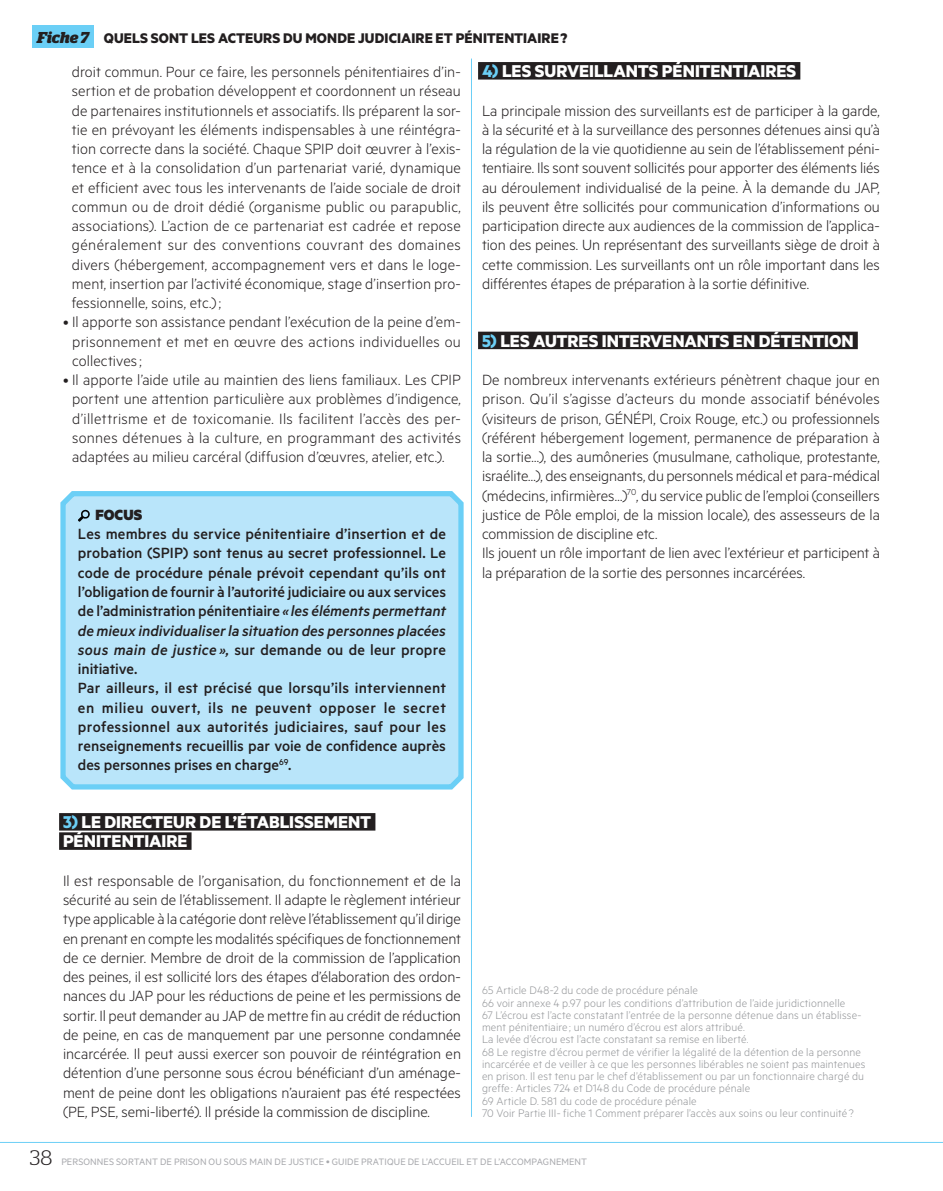
<style>
.page{position:relative;width:943px;height:1191px;background:#fff}
.page>*{position:absolute;margin:0;border:0;box-sizing:border-box;transform-origin:0 0}
.t1{font:700 19.25px/19.2px "Metric";color:#fff}
.t2{font:300 16.62px/19.2px "Metric";color:#231f20;text-align:justify}
.t3{font:500 16.62px/19.2px "Metric";letter-spacing:.005em;color:#231f20}
.t4{font:900 16.62px "Metric";letter-spacing:.005em;color:#231f20}
.t5{font:700 15.75px "Metric";letter-spacing:.01em;color:#231f20}
.t6{font:300 12.25px/12.2px "Metric";letter-spacing:.015em;color:#939598}
.t7{font:10.5px "Metric";color:#a8a9ad}
.s1{font-family:"Stag";font-style:italic}
.s2{font-style:italic}
.s3{color:#6bcff6}
.s4{font-family:"Stag";font-weight:300;font-size:21px;color:#231f20}
</style>
<div class="page">
<svg style="left:60px;top:491px;width:404px;height:299px;background:#b4e3f9"></svg>
<hr style="left:0;top:1142px;width:943px;height:1px;background:#6bcff6">
<div style="left:59px;top:813px;width:316px;height:17px;background:#231f20"></div>
<div style="left:59px;top:832px;width:132px;height:18px;background:#231f20"></div>
<svg style="left:78px;top:509px;width:12px;height:13px"></svg>
<div style="left:478px;top:62px;width:322px;height:18px;background:#231f20"></div>
<div style="left:478px;top:332px;width:379px;height:17px;background:#231f20"></div>
<hr style="left:471px;top:59px;width:1px;height:1057px;background:#6bcff6">
<div style="left:32px;top:26px;width:62px;height:22px;background:#6bcff6"></div>
<p class="t5" style="left:37px;top:29px;width:532px"><span class="s1">Fiche 7</span> QUELS SONT LES ACTEURS DU MONDE JUDICIAIRE ET PÉNITENTIAIRE?</p>
<p class="t2" style="left:72px;top:61px;width:390px">droit commun. Pour ce faire, les personnels pénitentiaires d’in&shy;sertion et de probation développent et coordonnent un réseau de partenaires institutionnels et associatifs. Ils préparent la sor&shy;tie en prévoyant les éléments indispensables à une réintégra&shy;tion correcte dans la société. Chaque SPIP doit œuvrer à l’exis&shy;tence et à la consolidation d’un partenariat varié, dynamique et efficient avec tous les intervenants de l’aide sociale de droit commun ou de droit dédié (organisme public ou parapublic, associations). L’action de ce partenariat est cadrée et repose généralement sur des conventions couvrant des domaines divers (hébergement, accompagnement vers et dans le loge&shy;ment, insertion par l’activité économique, stage d’insertion pro&shy;fessionnelle, soins, etc.);</p>
<p class="t2" style="left:72px;top:312px;width:390px;text-indent:-9px">• Il apporte son assistance pendant l’exécution de la peine d’em&shy;prisonnement et met en œuvre des actions individuelles ou collectives;</p>
<p class="t2" style="left:63px;top:370px;width:399px;text-align:center">• Il apporte l’aide utile au maintien des liens familiaux. Les CPIP portent une attention particulière aux problèmes d’indigence, d’illettrisme et de toxicomanie. Ils facilitent l’accès des per&shy;sonnes détenues à la culture, en programmant des activités adaptées au milieu carcéral (diffusion d’œuvres, atelier, etc.).</p>
<p class="t4" style="left:95px;top:504px;width:48px">FOCUS</p>
<p class="t3" style="left:78px;top:524px;width:370px">Les membres du service pénitentiaire d’insertion et de probation (SPIP) sont tenus au secret professionnel. Le code de procédure pénale prévoit cependant qu’ils ont l’obligation de fournir à l’autorité judiciaire ou aux services de l’administration pénitentiaire <span class="s2">«les éléments permettant de mieux individualiser la situation des personnes placées sous main de justice »,</span> sur demande ou de leur propre initiative.<br>Par ailleurs, il est précisé que lorsqu’ils interviennent en milieu ouvert, ils ne peuvent opposer le secret professionnel aux autorités judiciaires, sauf pour les renseignements recueillis par voie de confidence auprès des personnes prises en charge<sup>69</sup>.</p>
<p class="t1" style="left:63px;top:812px;width:310px"><span class="s3">3)</span> LE DIRECTEUR DE L’ÉTABLISSEMENT<br>PÉNITENTIAIRE</p>
<p class="t2" style="left:63px;top:870px;width:399px">Il est responsable de l’organisation, du fonctionnement et de la sécurité au sein de l’établissement. Il adapte le règlement intérieur type applicable à la catégorie dont relève l’établissement qu’il dirige en prenant en compte les modalités spécifiques de fonctionnement de ce dernier. Membre de droit de la commission de l’application des peines, il est sollicité lors des étapes d’élaboration des ordon&shy;nances du JAP pour les réductions de peine et les permissions de sortir. Il peut demander au JAP de mettre fin au crédit de réduction de peine, en cas de manquement par une personne condamnée incarcérée. Il peut aussi exercer son pouvoir de réintégration en détention d’une personne sous écrou bénéficiant d’un aménage&shy;ment de peine dont les obligations n’auraient pas été respectées (PE, PSE, semi-liberté). Il préside la commission de discipline.</p>
<p class="t1" style="left:482px;top:61px;width:316px"><span class="s3">4)</span> LES SURVEILLANTS PÉNITENTIAIRES</p>
<p class="t2" style="left:482px;top:100px;width:399px">La principale mission des surveillants est de participer à la garde, à la sécurité et à la surveillance des personnes détenues ainsi qu’à la régulation de la vie quotidienne au sein de l’établissement péni&shy;tentiaire. Ils sont souvent sollicités pour apporter des éléments liés au déroulement individualisé de la peine. À la demande du JAP, ils peuvent être sollicités pour communication d’informations ou participation directe aux audiences de la commission de l’applica&shy;tion des peines. Un représentant des surveillants siège de droit à cette commission. Les surveillants ont un rôle important dans les différentes étapes de préparation à la sortie définitive.</p>
<p class="t1" style="left:482px;top:330px;width:373px"><span class="s3">5)</span> LES AUTRES INTERVENANTS EN DÉTENTION</p>
<p class="t2" style="left:482px;top:369px;width:399px;text-align:left">De nombreux intervenants extérieurs pénètrent chaque jour en prison. Qu’il s’agisse d’acteurs du monde associatif bénévoles (visiteurs de prison, gÉnépi, Croix Rouge, etc.) ou professionnels (référent hébergement logement, permanence de préparation à la sortie…), des aumôneries (musulmane, catholique, protestante, israélite…), des enseignants, du personnels médical et para-médical (médecins, infirmières…)<sup>70</sup>, du service public de l’emploi (conseillers justice de Pôle emploi, de la mission locale), des assesseurs de la commission de discipline etc.<br>Ils jouent un rôle important de lien avec l’extérieur et participent à la préparation de la sortie des personnes incarcérées.</p>
<p class="t6" style="left:482px;top:984px;width:385px">65 Article D48-2 du code de procédure pénale<br>66 voir annexe 4 p.97 pour les conditions d’attribution de l’aide juridictionnelle<br>67 L’écrou est l’acte constatant l’entrée de la personne détenue dans un établisse&shy;ment pénitentiaire ; un numéro d’écrou est alors attribué.<br>La levée d’écrou est l’acte constatant sa remise en liberté.<br>68 Le registre d’écrou permet de vérifier la légalité de la détention de la personne incarcérée et de veiller à ce que les personnes libérables ne soient pas maintenues en prison. Il est tenu par le chef d’établissement ou par un fonctionnaire chargé du greffe : Articles 724 et D148 du Code de procédure pénale<br>69 Article D. 581 du code de procédure pénale<br>70 Voir Partie III- fiche 1 Comment préparer l’accès aux soins ou leur continuité ?</p>
<p class="t7" style="left:30px;top:1155px;width:44px"><span class="s4">38</span> PERSONNES</p>
<p class="t7" style="left:116px;top:1155px;width:7px">SORTANT</p>
<p class="t7" style="left:160px;top:1155px;width:21px">DE PRISON</p>
<p class="t7" style="left:209px;top:1155px;width:22px">OU SOUS</p>
<p class="t7" style="left:249px;top:1155px;width:7px">MAIN</p>
<p class="t7" style="left:274px;top:1155px;width:20px">DE JUSTICE</p>
<p class="t7" style="left:326px;top:1155px;width:19px">• GUIDE</p>
<p class="t7" style="left:361px;top:1155px;width:7px">PRATIQUE</p>
<p class="t7" style="left:408px;top:1155px;width:26px">DE L’ACCUEIL</p>
<p class="t7" style="left:466px;top:1155px;width:41px">ET DE L’ACCOMPAGNEMENT</p>
</div>
